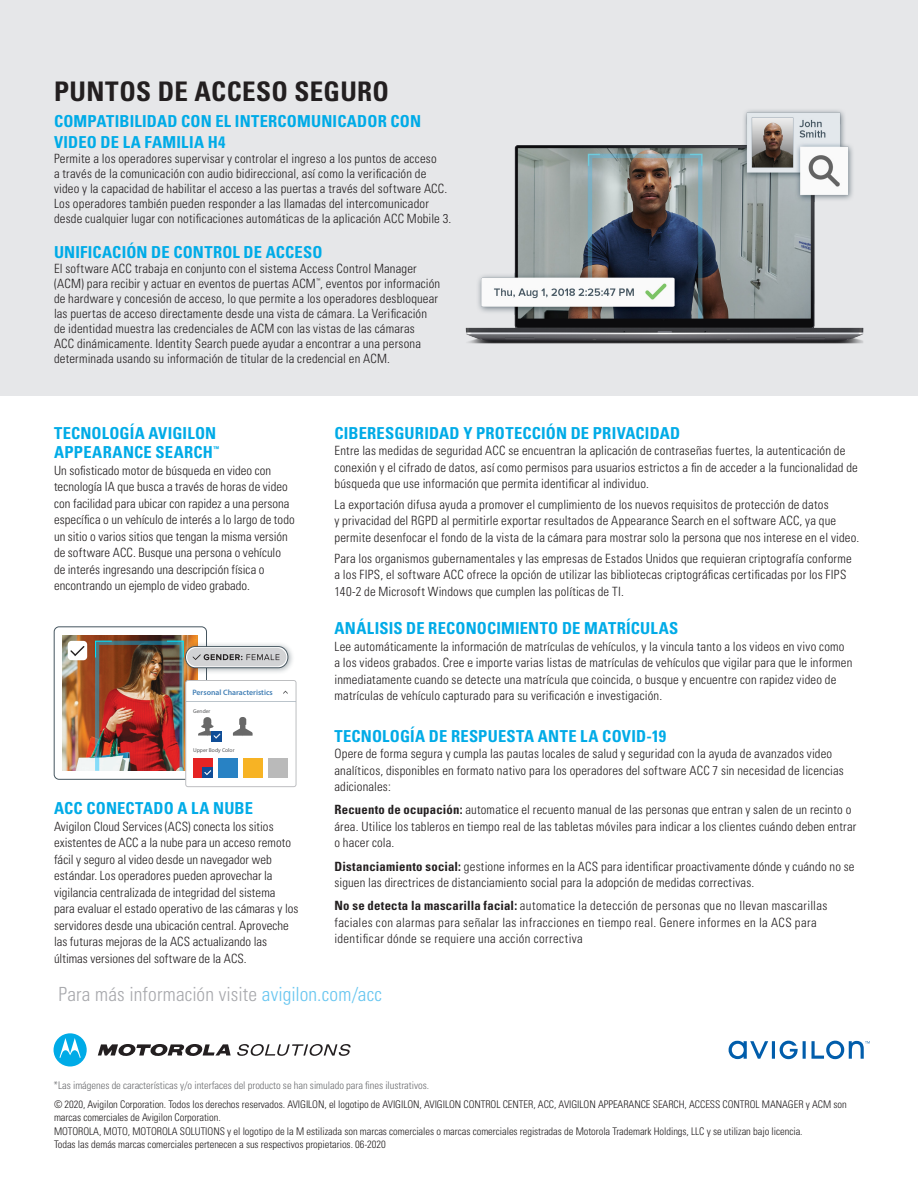
<style>
.page{position:relative;width:918px;height:1188px;background:#fff}
.page>*{position:absolute;margin:0;border:0;box-sizing:border-box;transform-origin:0 0}
.t1{font:700 condensed 27px "Univers LT Std";letter-spacing:.015em;color:#231f20}
.t2{font:300 condensed 19.5px "Univers LT Std";letter-spacing:.01em;color:#a8a9ad}
.t3{font:700 condensed 16.5px/19.5px "Univers LT Std";letter-spacing:.01em;color:#00abe7}
.t4{font:300 condensed 12.75px/16.5px "Univers LT Std";letter-spacing:.015em;color:#231f20}
.t5{font:300 condensed 10.5px/13.5px "Univers LT Std";letter-spacing:-.005em;color:#231f20}
.t6{font:300 condensed 10.5px "Univers LT Std";letter-spacing:-.005em;color:#6c6d70}
.t7{font:600 7.8px "Myriad Pro";color:#427fb5}
.t8{font:700 condensed 6.6px "Univers LT Std";color:#00abe7}
.t9{font:5.55px "Myriad Pro";color:#57585a}
.t10{font:300 condensed 5.1px "Univers LT Std";color:#231f20}
.s1{font-weight:700}
.s2{color:#68c6f0}
</style>
<div class="page">
<div style="left:0;top:0;width:918px;height:395px;background:#e6e7e9"></div>
<img style="left:465px;top:110px;width:399px;height:234px">
<div style="left:54px;top:627px;width:153px;height:153px;border:1px solid #45555f;border-radius:5px"></div>
<img style="left:63px;top:636px;width:135px;height:135px">
<div style="left:68px;top:641px;width:19px;height:19px;background:#fff;border-radius:4px"></div>
<svg style="left:70px;top:646px;width:14px;height:10px"></svg>
<div style="left:181px;top:642px;width:114px;height:33px;background:#45555f;opacity:.47"></div>
<svg style="left:185px;top:680px;width:112px;height:107px"></svg>
<div style="left:218px;top:758px;width:20px;height:20px;background:#2882c4"></div>
<div style="left:243px;top:758px;width:20px;height:20px;background:#f7b324"></div>
<div style="left:268px;top:758px;width:20px;height:20px;background:#bababa"></div>
<svg style="left:95px;top:640px;width:18px;height:18px"></svg>
<svg style="left:166px;top:640px;width:122px;height:28px"></svg>
<svg style="left:729px;top:1041px;width:141px;height:18px"></svg>
<svg style="left:98px;top:1044px;width:133px;height:12px"></svg>
<svg style="left:54px;top:1033px;width:33px;height:34px"></svg>
<svg style="left:237px;top:1044px;width:114px;height:12px"></svg>
<h1 class="t1" style="left:54px;top:74px;width:337px">PUNTOS DE ACCESO SEGURO</h1>
<p class="t3" style="left:54px;top:111px;width:369px;line-height:21px">COMPATIBILIDAD CON EL INTERCOMUNICADOR CON<br>VIDEO DE LA FAMILIA H4</p>
<p class="t4" style="left:54px;top:151px;width:399px;line-height:15px">Permite a los operadores supervisar y controlar el ingreso a los puntos de acceso<br>a través de la comunicación con audio bidireccional, así como la verificación de video y la capacidad de habilitar el acceso a las puertas a través del software ACC.<br>Los operadores también pueden responder a las llamadas del intercomunicador desde cualquier lugar con notificaciones automáticas de la aplicación ACC Mobile 3.</p>
<p class="t3" style="left:54px;top:242px;width:270px">UNIFICACIÓN DE CONTROL DE ACCESO</p>
<p class="t4" style="left:54px;top:261px;width:388px;line-height:15px">El software ACC trabaja en conjunto con el sistema Access Control Manager (ACM) para recibir y actuar en eventos de puertas ACM , eventos por información</p>
<p class="t10" style="left:316px;top:277px;width:5px">™</p>
<p class="t4" style="left:54px;top:291px;width:386px;line-height:15px">de hardware y concesión de acceso, lo que permite a los operadores desbloquear las puertas de acceso directamente desde una vista de cámara. La Verificación de identidad muestra las credenciales de ACM con las vistas de las cámaras ACC dinámicamente. Identity Search puede ayudar a encontrar a una persona determinada usando su información de titular de la credencial en ACM.</p>
<p class="t3" style="left:54px;top:423px;width:164px">TECNOLOGÍA AVIGILON<br>APPEARANCE SEARCH</p>
<p class="t8" style="left:213px;top:444px;width:7px">™</p>
<p class="t4" style="left:54px;top:462px;width:242px">Un sofisticado motor de búsqueda en video con tecnología IA que busca a través de horas de video con facilidad para ubicar con rapidez a una persona específica o un vehículo de interés a lo largo de todo un sitio o varios sitios que tengan la misma versión de software ACC. Busque una persona o vehículo de interés ingresando una descripción física o encontrando un ejemplo de video grabado.</p>
<p class="t7" style="left:192px;top:687px;width:82px">Personal Characteristics</p>
<p class="t9" style="left:193px;top:708px;width:19px">Gender</p>
<p class="t9" style="left:193px;top:747px;width:43px">Upper Body Color</p>
<p class="t3" style="left:54px;top:798px;width:201px">ACC CONECTADO A LA NUBE</p>
<p class="t4" style="left:54px;top:818px;width:246px">Avigilon Cloud Services (ACS) conecta los sitios existentes de ACC a la nube para un acceso remoto fácil y seguro al video desde un navegador web estándar. Los operadores pueden aprovechar la vigilancia centralizada de integridad del sistema para evaluar el estado operativo de las cámaras y los servidores desde una ubicación central. Aproveche las futuras mejoras de la ACS actualizando las últimas versiones del software de la ACS.</p>
<p class="t3" style="left:334px;top:423px;width:347px">CIBERESGURIDAD Y PROTECCIÓN DE PRIVACIDAD</p>
<p class="t4" style="left:334px;top:442px;width:525px">Entre las medidas de seguridad ACC se encuentran la aplicación de contraseñas fuertes, la autenticación de conexión y el cifrado de datos, así como permisos para usuarios estrictos a fin de acceder a la funcionalidad de búsqueda que use información que permita identificar al individuo.</p>
<p class="t4" style="left:334px;top:496px;width:526px">La exportación difusa ayuda a promover el cumplimiento de los nuevos requisitos de protección de datos<br>y privacidad del RGPD al permitirle exportar resultados de Appearance Search en el software ACC, ya que permite desenfocar el fondo de la vista de la cámara para mostrar solo la persona que nos interese en el video.</p>
<p class="t4" style="left:334px;top:550px;width:519px">Para los organismos gubernamentales y las empresas de Estados Unidos que requieran criptografía conforme a los FIPS, el software ACC ofrece la opción de utilizar las bibliotecas criptográficas certificadas por los FIPS<br>140-2 de Microsoft Windows que cumplen las políticas de TI.</p>
<p class="t3" style="left:334px;top:619px;width:345px">ANÁLISIS DE RECONOCIMIENTO DE MATRÍCULAS</p>
<p class="t4" style="left:334px;top:638px;width:519px">Lee automáticamente la información de matrículas de vehículos, y la vincula tanto a los videos en vivo como a los videos grabados. Cree e importe varias listas de matrículas de vehículos que vigilar para que le informen inmediatamente cuando se detecte una matrícula que coincida, o busque y encuentre con rapidez video de matrículas de vehículo capturado para su verificación e investigación.</p>
<p class="t3" style="left:334px;top:726px;width:333px">TECNOLOGÍA DE RESPUESTA ANTE LA COVID-19</p>
<p class="t4" style="left:334px;top:745px;width:511px">Opere de forma segura y cumpla las pautas locales de salud y seguridad con la ayuda de avanzados video analíticos, disponibles en formato nativo para los operadores del software ACC 7 sin necesidad de licencias adicionales:</p>
<p class="t4" style="left:334px;top:802px;width:523px"><span class="s1">Recuento de ocupación:</span> automatice el recuento manual de las personas que entran y salen de un recinto o área. Utilice los tableros en tiempo real de las tabletas móviles para indicar a los clientes cuándo deben entrar o hacer cola.</p>
<p class="t4" style="left:334px;top:858px;width:522px"><span class="s1">Distanciamiento social:</span> gestione informes en la ACS para identificar proactivamente dónde y cuándo no se siguen las directrices de distanciamiento social para la adopción de medidas correctivas.</p>
<p class="t4" style="left:334px;top:898px;width:494px"><span class="s1">No se detecta la mascarilla facial:</span> automatice la detección de personas que no llevan mascarillas faciales con alarmas para señalar las infracciones en tiempo real. Genere informes en la ACS para identificar dónde se requiere una acción correctiva</p>
<h2 class="t2" style="left:59px;top:983px;width:325px">Para más información visite <span class="s2">avigilon.com/acc</span></h2>
<p class="t6" style="left:54px;top:1079px;width:377px">*Las imágenes de características y/o interfaces del producto se han simulado para fines ilustrativos.</p>
<p class="t5" style="left:54px;top:1097px;width:794px">© 2020, Avigilon Corporation. Todos los derechos reservados. AVIGILON, el logotipo de AVIGILON, AVIGILON CONTROL CENTER, ACC, AVIGILON APPEARANCE SEARCH, ACCESS CONTROL MANAGER y ACM son marcas comerciales de Avigilon Corporation.<br>MOTOROLA, MOTO, MOTOROLA SOLUTIONS y el logotipo de la M estilizada son marcas comerciales o marcas comerciales registradas de Motorola Trademark Holdings, LLC y se utilizan bajo licencia.<br>Todas las demás marcas comerciales pertenecen a sus respectivos propietarios. 06-2020</p>
</div>
